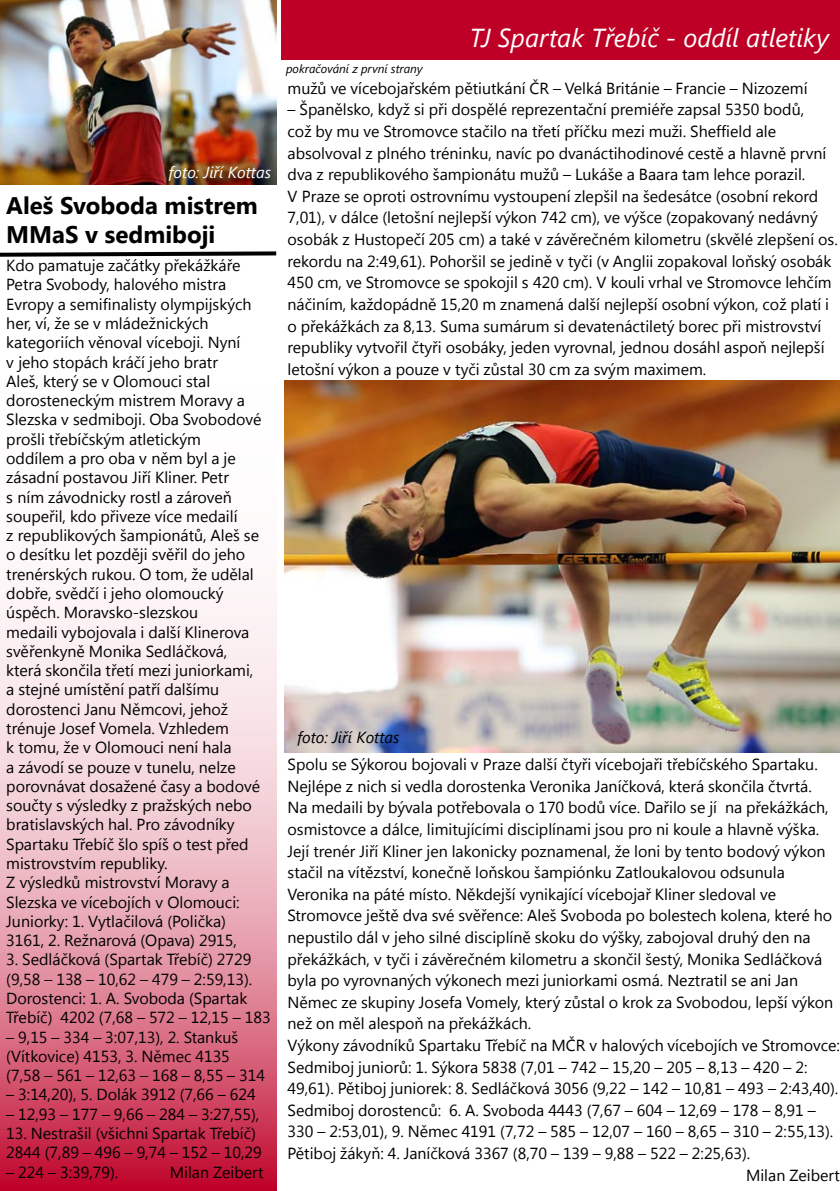
<style>
.page{position:relative;width:840px;height:1191px;background:#fff}
.page>*{position:absolute;margin:0;border:0;box-sizing:border-box;transform-origin:0 0}
.t1{font:italic 26px "Segoe UI";color:#fff}
.t2{font:700 24px/28.8px "Segoe UI";color:#000}
.t3{font:16px/19.2px "Segoe UI";color:#000}
.t4{font:italic 16px "Segoe UI";color:#000}
.t5{font:italic 16px "Segoe UI";color:#fff}
.t6{font:italic 12px "Segoe UI";color:#000}
</style>
<div class="page">
<svg style="left:1px;top:599px;width:276px;height:592px;background:#e69fae"></svg>
<img style="left:0;top:0;width:277px;height:184px">
<img style="left:284px;top:381px;width:555px;height:371px">
<div style="left:282px;top:0;width:557px;height:60px;background:#be0027"></div>
<svg style="left:0;top:251px;width:277px;height:6px"></svg>
<p class="t5" style="left:169px;top:161px;width:103px">foto: Jiří Kottas</p>
<p class="t2" style="left:6px;top:189px;width:253px">Aleš Svoboda mistrem<br>MMaS v sedmiboji</p>
<p class="t3" style="left:6px;top:255px;width:256px">Kdo pamatuje začátky překážkáře<br>Petra Svobody, halového mistra<br>Evropy a semifinalisty olympijských her, ví, že se v mládežnických kategoriích věnoval víceboji. Nyní<br>v jeho stopách kráčí jeho bratr<br>Aleš, který se v Olomouci stal dorosteneckým mistrem Moravy a<br>Slezska v sedmiboji. Oba Svobodové prošli třebíčským atletickým oddílem a pro oba v něm byl a je zásadní postavou Jiří Kliner. Petr<br>s ním závodnicky rostl a zároveň soupeřil, kdo přiveze více medailí<br>z republikových šampionátů, Aleš se o desítku let později svěřil do jeho trenérských rukou. O tom, že udělal dobře, svědčí i jeho olomoucký úspěch. Moravsko-slezskou<br>medaili vybojovala i další Klinerova svěřenkyně Monika Sedláčková, která skončila třetí mezi juniorkami, a stejné umístění patří dalšímu dorostenci Janu Němcovi, jehož trénuje Josef Vomela. Vzhledem<br>k tomu, že v Olomouci není hala<br>a závodí se pouze v tunelu, nelze porovnávat dosažené časy a bodové součty s výsledky z pražských nebo bratislavských hal. Pro závodníky<br>Spartaku Třebíč šlo spíš o test před mistrovstvím republiky.</p>
<p class="t3" style="left:6px;top:872px;width:235px">Z výsledků mistrovství Moravy a Slezska ve vícebojích v Olomouci:<br>Juniorky: 1. Vytlačilová (Polička)<br>3161, 2. Režnarová (Opava) 2915,</p>
<p class="t3" style="left:6px;top:949px;width:266px">3. Sedláčková (Spartak Třebíč) 2729 (9,58 – 138 – 10,62 – 479 – 2:59,13).<br>Dorostenci: 1. A. Svoboda (Spartak Třebíč) 4202 (7,68 – 572 – 12,15 – 183</p>
<p class="t3" style="left:6px;top:1026px;width:260px">– 9,15 – 334 – 3:07,13), 2. Stankuš (Vítkovice) 4153, 3. Němec 4135 (7,58 – 561 – 12,63 – 168 – 8,55 – 314</p>
<p class="t3" style="left:6px;top:1084px;width:251px">– 3:14,20), 5. Dolák 3912 (7,66 – 624</p>
<p class="t3" style="left:6px;top:1103px;width:254px">– 12,93 – 177 – 9,66 – 284 – 3:27,55),</p>
<p class="t3" style="left:6px;top:1123px;width:257px">13. Nestrašil (všichni Spartak Třebíč)<br>2844 (7,89 – 496 – 9,74 – 152 – 10,29</p>
<p class="t3" style="left:6px;top:1161px;width:114px">– 224 – 3:39,79).</p>
<p class="t3" style="left:170px;top:1161px;width:95px">Milan Zeibert</p>
<p class="t6" style="left:286px;top:61px;width:138px">pokračování z první strany</p>
<p class="t1" style="left:469px;top:20px;width:360px">TJ Spartak Třebíč - oddíl atletiky</p>
<p class="t3" style="left:287px;top:78px;width:521px">mužů ve vícebojařském pětiutkání ČR – Velká Británie – Francie – Nizozemí</p>
<p class="t3" style="left:287px;top:98px;width:551px;line-height:21.6px">– Španělsko, když si při dospělé reprezentační premiéře zapsal 5350 bodů,<br>což by mu ve Stromovce stačilo na třetí příčku mezi muži. Sheffield ale absolvoval z plného tréninku, navíc po dvanáctihodinové cestě a hlavně první dva z republikového šampionátu mužů – Lukáše a Baara tam lehce porazil.<br>V Praze se oproti ostrovnímu vystoupení zlepšil na šedesátce (osobní rekord 7,01), v dálce (letošní nejlepší výkon 742 cm), ve výšce (zopakovaný nedávný osobák z Hustopečí 205 cm) a také v závěrečném kilometru (skvělé zlepšení os. rekordu na 2:49,61). Pohoršil se jedině v tyči (v Anglii zopakoval loňský osobák 450 cm, ve Stromovce se spokojil s 420 cm). V kouli vrhal ve Stromovce lehčím náčiním, každopádně 15,20 m znamená další nejlepší osobní výkon, což platí i o překážkách za 8,13. Suma sumárum si devatenáctiletý borec při mistrovství republiky vytvořil čtyři osobáky, jeden vyrovnal, jednou dosáhl aspoň nejlepší letošní výkon a pouze v tyči zůstal 30 cm za svým maximem.</p>
<p class="t4" style="left:297px;top:726px;width:103px">foto: Jiří Kottas</p>
<p class="t3" style="left:287px;top:753px;width:547px;line-height:21.6px">Spolu se Sýkorou bojovali v Praze další čtyři vícebojaři třebíčského Spartaku.<br>Nejlépe z nich si vedla dorostenka Veronika Janíčková, která skončila čtvrtá.<br>Na medaili by bývala potřebovala o 170 bodů více. Dařilo se jí na překážkách, osmistovce a dálce, limitujícími disciplínami jsou pro ni koule a hlavně výška.<br>Její trenér Jiří Kliner jen lakonicky poznamenal, že loni by tento bodový výkon stačil na vítězství, konečně loňskou šampiónku Zatloukalovou odsunula Veronika na páté místo. Někdejší vynikající vícebojař Kliner sledoval ve Stromovce ještě dva své svěřence: Aleš Svoboda po bolestech kolena, které ho nepustilo dál v jeho silné disciplíně skoku do výšky, zabojoval druhý den na překážkách, v tyči i závěrečném kilometru a skončil šestý, Monika Sedláčková byla po vyrovnaných výkonech mezi juniorkami osmá. Neztratil se ani Jan Němec ze skupiny Josefa Vomely, který zůstal o krok za Svobodou, lepší výkon než on měl alespoň na překážkách.</p>
<p class="t3" style="left:287px;top:1033px;width:553px;line-height:21.6px">Výkony závodníků Spartaku Třebíč na MČR v halových vícebojích ve Stromovce:<br>Sedmiboj juniorů: 1. Sýkora 5838 (7,01 – 742 – 15,20 – 205 – 8,13 – 420 – 2:<br>49,61). Pětiboj juniorek: 8. Sedláčková 3056 (9,22 – 142 – 10,81 – 493 – 2:43,40).<br>Sedmiboj dorostenců: 6. A. Svoboda 4443 (7,67 – 604 – 12,69 – 178 – 8,91 – 330 – 2:53,01), 9. Němec 4191 (7,72 – 585 – 12,07 – 160 – 8,65 – 310 – 2:55,13).<br>Pětiboj žákyň: 4. Janíčková 3367 (8,70 – 139 – 9,88 – 522 – 2:25,63).</p>
<p class="t3" style="left:745px;top:1164px;width:95px">Milan Zeibert</p>
</div>
